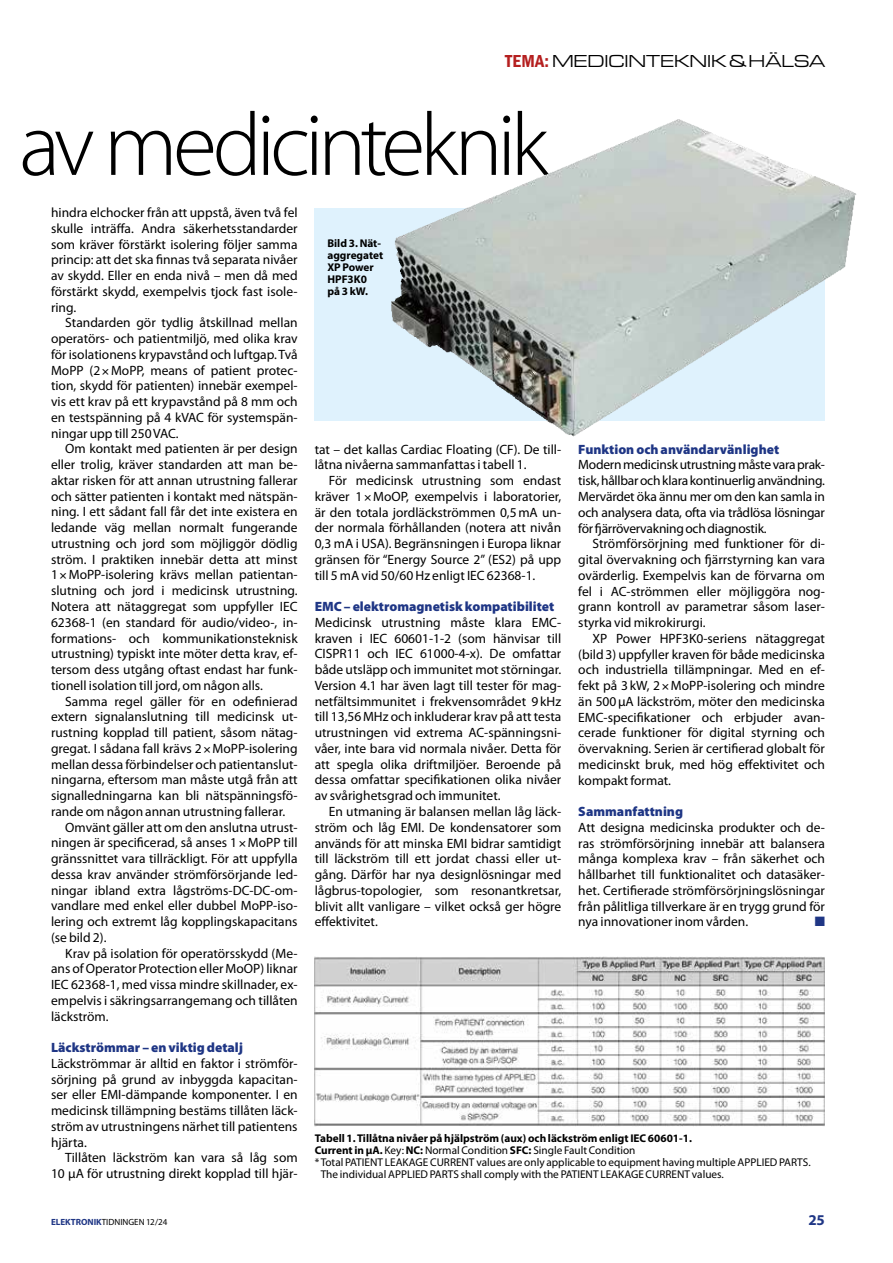
<style>
.page{position:relative;width:893px;height:1263px;background:#fff}
.page>*{position:absolute;margin:0;border:0;box-sizing:border-box;transform-origin:0 0}
.t1{font:300 90px "Myriad Pro";letter-spacing:-.06em;color:#000}
.t2{font:18px "Eurostile Ext";letter-spacing:-.04em;color:#000}
.t3{font:700 15px "Myriad Pro";color:#1f3685}
.t4{font:13.5px/15.8px "Myriad Pro";color:#000;text-align:justify}
.t5{font:900 13.5px "Myriad Pro";color:#1f3685}
.t6{font:13.5px "Zapf Dingbats Std";color:#1f3685}
.t7{font:11.25px "Myriad Pro";color:#000}
.t8{font:700 11.25px/12px "Myriad Pro";color:#000}
.t9{font:9px "Myriad Pro";color:#000}
.s1{font-family:"Franklin Gothic URW Con Dem";color:#b51f1f}
.s2{font-weight:700}
.s3{font-weight:700;color:#1f3685}
</style>
<div class="page">
<img style="left:315px;top:957px;width:510px;height:170px">
<svg style="left:315px;top:208px;width:510px;height:213px;background:#c5d2d6"></svg>
<img style="left:391px;top:120px;width:286px;height:202px">
<h2 class="t2" style="left:505px;top:49px;width:321px"><span class="s1">TEMA:</span> MEDICINTEKNIK &amp; HÄLSA</h2>
<h1 class="t1" style="left:19px;top:95px;width:531px">av medicinteknik</h1>
<p class="t4" style="left:51px;top:204px;width:248px">hindra elchocker från att uppstå, även två fel skulle inträffa. Andra säkerhetsstandarder som kräver förstärkt isolering följer samma princip: att det ska finnas två separata nivåer av skydd. Eller en enda nivå – men då med förstärkt skydd, exempelvis tjock fast isole&shy;ring.</p>
<p class="t4" style="left:51px;top:315px;width:248px;text-indent:14px">Standarden gör tydlig åtskillnad mellan operatörs- och patientmiljö, med olika krav för isolationens krypavstånd och luftgap. Två MoPP (2 MoPP, means of patient protec&shy;tion, skydd för patienten) innebär exempel&shy;vis ett krav på ett krypavstånd på 8 mm och en testspänning på 4 kVAC för systemspän&shy;ningar upp till 250 VAC.</p>
<p class="t4" style="left:51px;top:441px;width:248px;text-indent:14px">Om kontakt med patienten är per design eller trolig, kräver standarden att man be&shy;aktar risken för att annan utrustning fallerar och sätter patienten i kontakt med nätspän&shy;ning. I ett sådant fall får det inte existera en ledande väg mellan normalt fungerande utrustning och jord som möjliggör dödlig ström. I praktiken innebär detta att minst 1 MoPP-isolering krävs mellan patientan&shy;slutning och jord i medicinsk utrustning.<br>Notera att nätaggregat som uppfyller IEC 62368-1 (en standard för audio/video-, in&shy;formations- och kommunikationsteknisk utrustning) typiskt inte möter detta krav, ef&shy;tersom dess utgång oftast endast har funk&shy;tionell isolation till jord, om någon alls.</p>
<p class="t4" style="left:65px;top:693px;width:234px">Samma regel gäller för en odefinierad</p>
<p class="t4" style="left:51px;top:709px;width:248px">extern signalanslutning till medicinsk ut-</p>
<p class="t4" style="left:51px;top:724px;width:248px">rustning kopplad till patient, såsom nätag-</p>
<p class="t4" style="left:51px;top:740px;width:248px">gregat. I sådana fall krävs 2 MoPP-isolering</p>
<p class="t4" style="left:51px;top:756px;width:248px">mellan dessa förbindelser och patientanslut-</p>
<p class="t4" style="left:51px;top:772px;width:248px">ningarna, eftersom man måste utgå från att</p>
<p class="t4" style="left:51px;top:787px;width:248px">signalledningarna kan bli nätspänningsfö-</p>
<p class="t4" style="left:51px;top:803px;width:236px">rande om någon annan utrustning fallerar.</p>
<p class="t4" style="left:65px;top:819px;width:234px">Omvänt gäller att om den anslutna utrust-</p>
<p class="t4" style="left:51px;top:835px;width:248px">ningen är specificerad, så anses 1 MoPP till</p>
<p class="t4" style="left:51px;top:850px;width:248px">gränssnittet vara tillräckligt. För att uppfylla</p>
<p class="t4" style="left:51px;top:866px;width:248px">dessa krav använder strömförsörjande led-</p>
<p class="t4" style="left:51px;top:882px;width:248px">ningar ibland extra lågströms-DC-DC-om-</p>
<p class="t4" style="left:51px;top:898px;width:248px">vandlare med enkel eller dubbel MoPP-iso-</p>
<p class="t4" style="left:51px;top:913px;width:248px">lering och extremt låg kopplingskapacitans</p>
<p class="t4" style="left:51px;top:929px;width:57px">(se bild 2).</p>
<p class="t4" style="left:65px;top:945px;width:234px">Krav på isolation för operatörsskydd (Me-</p>
<p class="t4" style="left:51px;top:961px;width:248px">ans of Operator Protection eller MoOP) liknar</p>
<p class="t4" style="left:51px;top:976px;width:248px">IEC 62368-1, med vissa mindre skillnader, ex-</p>
<p class="t4" style="left:51px;top:992px;width:248px">empelvis i säkringsarrangemang och tillåten</p>
<p class="t4" style="left:51px;top:1008px;width:59px">läckström.</p>
<p class="t5" style="left:51px;top:1040px;width:194px">Läckströmmar – en viktig detalj</p>
<p class="t4" style="left:51px;top:1055px;width:248px">Läckströmmar är alltid en faktor i strömför&shy;sörjning på grund av inbyggda kapacitan&shy;ser eller EMI-dämpande komponenter. I en medicinsk tillämpning bestäms tillåten läck&shy;ström av utrustningens närhet till patientens hjärta.</p>
<p class="t4" style="left:51px;top:1150px;width:248px;text-align:right">Tillåten läckström kan vara så låg som<br>10 µA för utrustning direkt kopplad till hjär-</p>
<p class="t8" style="left:327px;top:236px;width:57px">Bild 3. Nät&shy;aggregatet<br>XP Power<br>HPF3K0<br>på 3 kW.</p>
<p class="t4" style="left:315px;top:441px;width:248px">tat – det kallas Cardiac Floating (CF). De til - låtna nivåerna sammanfattas i tabell 1.</p>
<p class="t4" style="left:315px;top:472px;width:248px;text-indent:14px">För medicinsk utrustning som endast kräver 1 MoOP, exempelvis i laboratorier, är den totala jordläckströmmen 0,5mA un&shy;der normala förhållanden (notera att nivån 0,3 mA i USA). Begränsningen i Europa liknar gränsen för “Energy Source 2” (ES2) på upp till 5 mA vid 50/60 Hz enligt IEC 62368-1.</p>
<p class="t5" style="left:315px;top:599px;width:241px">EMC – elektromagnetisk kompatibilitet</p>
<p class="t4" style="left:315px;top:614px;width:248px">Medicinsk utrustning måste klara EMC&shy;kraven i IEC 60601-1-2 (som hänvisar till CISPR11 och IEC 61000-4-x). De omfattar både utsläpp och immunitet mot störningar.<br>Version 4.1 har även lagt till tester för mag&shy;netfältsimmunitet i frekvensområdet 9kHz till 13,56MHz och inkluderar krav på att testa utrustningen vid extrema AC-spänningsni&shy;våer, inte bara vid normala nivåer. Detta för att spegla olika driftmiljöer. Beroende på dessa omfattar specifikationen olika nivåer av svårighetsgrad och immunitet.</p>
<p class="t4" style="left:315px;top:803px;width:248px;text-indent:14px">En utmaning är balansen mellan låg läck&shy;ström och låg EMI. De kondensatorer som används för att minska EMI bidrar samtidigt till läckström till ett jordat chassi eller ut&shy;gång. Därför har nya designlösningar med lågbrus-topologier, som resonantkretsar, blivit allt vanligare – vilket också ger högre effektivitet.</p>
<p class="t5" style="left:578px;top:441px;width:202px">Funktion och användarvänlighet</p>
<p class="t4" style="left:578px;top:457px;width:248px">Modern medicinsk utrustning måste vara prak&shy;tisk, hållbar och klara kontinuerlig användning.<br>Mervärdet öka ännu mer om den kan samla in och analysera data, ofta via trådlösa lösningar för fjärrövervakning och diagnostik.</p>
<p class="t4" style="left:578px;top:536px;width:248px;text-indent:14px">Strömförsörjning med funktioner för di&shy;gital övervakning och fjärrstyrning kan vara ovärderlig. Exempelvis kan de förvarna om fel i AC-strömmen eller möjliggöra nog&shy;grann kontroll av parametrar såsom laser&shy;styrka vid mikrokirurgi.</p>
<p class="t4" style="left:578px;top:630px;width:248px;text-indent:14px">XP Power HPF3K0-seriens nätaggregat (bild3) uppfyller kraven för både medicinska och industriella tillämpningar. Med en ef&shy;fekt på 3kW, 2 MoPP-isolering och mindre än 500µA läckström, möter den medicinska EMC-specifikationer och erbjuder avan&shy;cerade funktioner för digital styrning och övervakning. Serien är certifierad globalt för medicinskt bruk, med hög effektivitet och kompakt format.</p>
<p class="t5" style="left:578px;top:804px;width:106px">Sammanfattning</p>
<p class="t4" style="left:578px;top:819px;width:248px">Att designa medicinska produkter och de&shy;ras strömförsörjning innebär att balansera många komplexa krav – från säkerhet och hållbarhet till funktionalitet och datasäker&shy;het. Certifierade strömförsörjningslösningar från pålitliga tillverkare är en trygg grund för nya innovationer inom vården.</p>
<p class="t6" style="left:815px;top:915px;width:12px">■</p>
<p class="t8" style="left:315px;top:1131px;width:379px">Tabell 1. Tillåtna nivåer på hjälpström (aux) och läckström enligt IEC 60601-1.</p>
<p class="t7" style="left:315px;top:1143px;width:322px"><span class="s2">Current in µA.</span> Key: <span class="s2">NC:</span> Normal Condition <span class="s2">SFC:</span> Single Fault Condition</p>
<p class="t7" style="left:315px;top:1155px;width:497px">* Total PATIENT LEAKAGE CURRENT values are only applicable to equipment having multiple APPLIED PARTS.</p>
<p class="t7" style="left:321px;top:1167px;width:405px">The individual APPLIED PARTS shall comply with the PATIENT LEAKAGE CURRENT values.</p>
<p class="t9" style="left:51px;top:1216px;width:118px"><span class="s3">ELEKTRONIK</span>TIDNINGEN 12/24</p>
<p class="t3" style="left:808px;top:1210px;width:18px">25</p>
</div>
